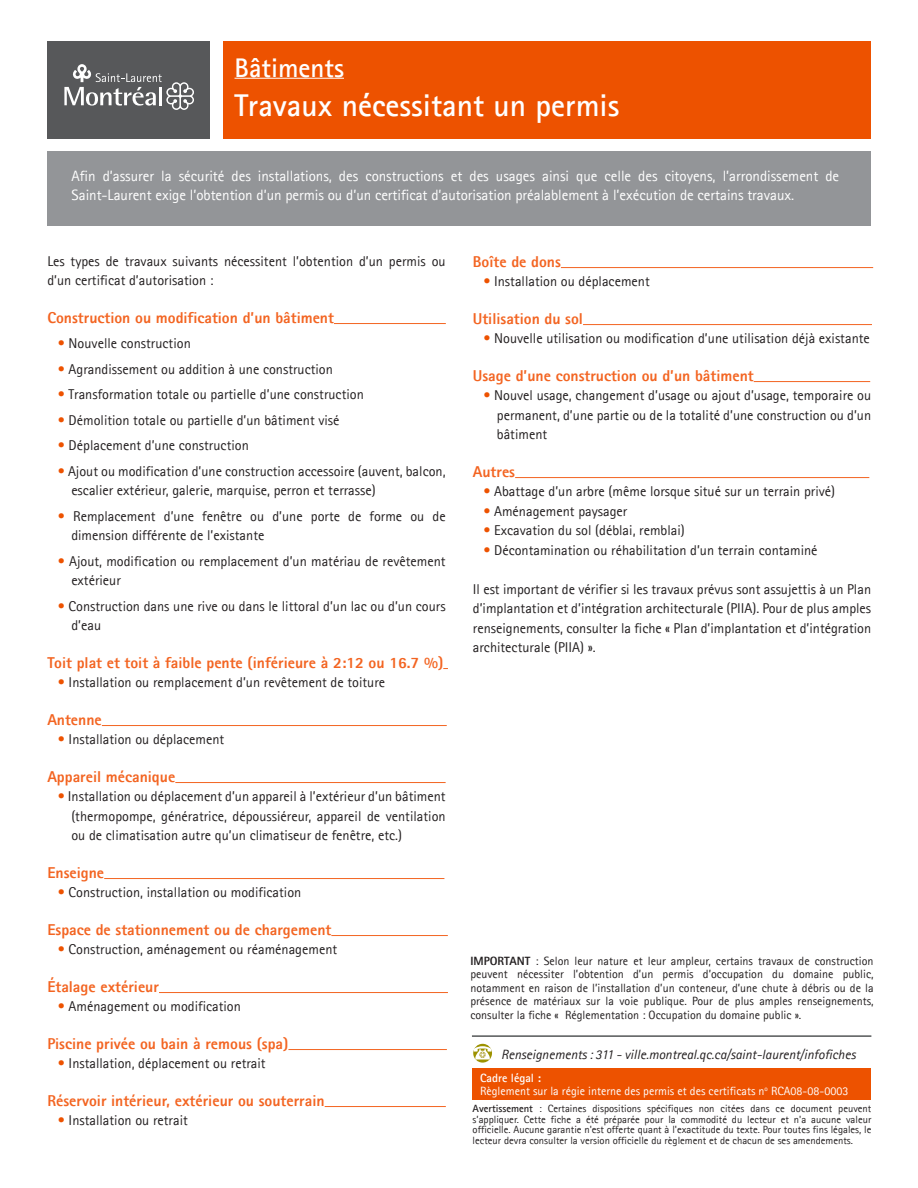
<style>
.page{position:relative;width:918px;height:1188px;background:#fff}
.page>*{position:absolute;margin:0;border:0;box-sizing:border-box;transform-origin:0 0}
.t1{font:700 31.5px "Agfa Rotis Sans Serif";color:#fff}
.t2{font:700 27px "Agfa Rotis Sans Serif";color:#fff}
.t3{font:800 15.75px "Agfa Rotis Sans Serif";color:#f36421}
.t4{font:15px/19.5px "Agfa Rotis Sans Serif";letter-spacing:-.005em;color:#fff}
.t5{font:14.25px/19.5px "Agfa Rotis Sans Serif";color:#231f20}
.t6{font:italic 13.5px "Agfa Rotis Sans Serif";color:#231f20}
.t7{font:12px/13.5px "Agfa Rotis Sans Serif";color:#231f20;text-align:justify}
.t8{font:12px/13.5px "Agfa Rotis Sans Serif";color:#fff}
.t9{font:10.5px/10.5px "Agfa Rotis Sans Serif";color:#231f20;text-align:justify}
.s1{color:#ed5200}
.s2{font-weight:800}
.s3{font-weight:700}
</style>
<div class="page">
<div style="left:223px;top:41px;width:648px;height:97px;background:#ed5200"></div>
<div style="left:47px;top:151px;width:824px;height:75px;background:#939598"></div>
<hr style="left:334px;top:323px;width:112px;height:1px;background:#f36421">
<hr style="left:102px;top:725px;width:345px;height:1px;background:#f36421">
<hr style="left:175px;top:782px;width:271px;height:1px;background:#f36421">
<hr style="left:104px;top:878px;width:340px;height:1px;background:#f36421">
<hr style="left:331px;top:935px;width:117px;height:1px;background:#f36421">
<hr style="left:159px;top:992px;width:289px;height:1px;background:#f36421">
<hr style="left:288px;top:1049px;width:159px;height:1px;background:#f36421">
<hr style="left:325px;top:1106px;width:121px;height:1px;background:#f36421">
<div style="left:47px;top:41px;width:163px;height:97px;background:#57585a"></div>
<svg style="left:64px;top:64px;width:130px;height:46px"></svg>
<hr style="left:235px;top:78px;width:109px;height:1px;background:#fff">
<div style="left:473px;top:1068px;width:398px;height:31px;background:#ed5200"></div>
<hr style="left:472px;top:1035px;width:399px;height:2px;background:#545758">
<hr style="left:561px;top:267px;width:312px;height:1px;background:#f36421">
<hr style="left:583px;top:324px;width:289px;height:1px;background:#f36421">
<hr style="left:754px;top:381px;width:116px;height:1px;background:#f36421">
<hr style="left:515px;top:477px;width:354px;height:1px;background:#f36421">
<svg style="left:473px;top:1044px;width:19px;height:19px"></svg>
<svg style="left:474px;top:1046px;width:18px;height:14px"></svg>
<h2 class="t2" style="left:235px;top:50px;width:111px">Bâtiments</h2>
<h1 class="t1" style="left:235px;top:85px;width:386px">Travaux nécessitant un permis</h1>
<p class="t4" style="left:72px;top:166px;width:769px">Afin d’assurer la sécurité des installations, des constructions et des usages ainsi que celle des citoyens, l’arrondissement de<br>Saint-Laurent exige l’obtention d’un permis ou d’un certificat d’autorisation préalablement à l’exécution de certains travaux.</p>
<p class="t5" style="left:47px;top:251px;width:400px">Les types de travaux suivants nécessitent l’obtention d’un permis ou d’un certificat d’autorisation :</p>
<p class="t3" style="left:47px;top:307px;width:288px">Construction ou modification d’un bâtiment</p>
<p class="t5" style="left:58px;top:333px;width:134px"><span class="s1">•</span> Nouvelle construction</p>
<p class="t5" style="left:58px;top:359px;width:277px"><span class="s1">•</span> Agrandissement ou addition à une construction</p>
<p class="t5" style="left:58px;top:384px;width:308px"><span class="s1">•</span> Transformation totale ou partielle d’une construction</p>
<p class="t5" style="left:58px;top:410px;width:283px"><span class="s1">•</span> Démolition totale ou partielle d’un bâtiment visé</p>
<p class="t5" style="left:58px;top:435px;width:192px"><span class="s1">•</span> Déplacement d’une construction</p>
<p class="t5" style="left:71px;top:461px;width:376px;text-indent:-13px"><span class="s1">•</span> Ajout ou modification d’une construction accessoire (auvent, balcon, escalier extérieur, galerie, marquise, perron et terrasse)</p>
<p class="t5" style="left:71px;top:506px;width:376px;text-indent:-13px"><span class="s1">•</span> Remplacement d’une fenêtre ou d’une porte de forme ou de dimension différente de l’existante</p>
<p class="t5" style="left:71px;top:551px;width:376px;text-indent:-13px"><span class="s1">•</span> Ajout, modification ou remplacement d’un matériau de revêtement extérieur</p>
<p class="t5" style="left:71px;top:596px;width:376px;text-indent:-13px"><span class="s1">•</span> Construction dans une rive ou dans le littoral d’un lac ou d’un cours d’eau</p>
<p class="t3" style="left:47px;top:652px;width:397px">Toit plat et toit à faible pente (inférieure à 2:12 ou 16.7 %)</p>
<p class="t5" style="left:58px;top:672px;width:329px"><span class="s1">•</span> Installation ou remplacement d’un revêtement de toiture</p>
<p class="t3" style="left:47px;top:709px;width:56px">Antenne</p>
<p class="t5" style="left:58px;top:729px;width:168px"><span class="s1">•</span> Installation ou déplacement</p>
<p class="t3" style="left:47px;top:766px;width:129px">Appareil mécanique</p>
<p class="t5" style="left:71px;top:786px;width:376px;text-align:justify;text-indent:-13px"><span class="s1">•</span> Installation ou déplacement d’un appareil à l’extérieur d’un bâtiment (thermopompe, génératrice, dépoussiéreur, appareil de ventilation ou de climatisation autre qu’un climatiseur de fenêtre, etc.)</p>
<p class="t3" style="left:47px;top:862px;width:58px">Enseigne</p>
<p class="t5" style="left:58px;top:882px;width:245px"><span class="s1">•</span> Construction, installation ou modification</p>
<p class="t3" style="left:47px;top:919px;width:286px">Espace de stationnement ou de chargement</p>
<p class="t5" style="left:58px;top:939px;width:281px"><span class="s1">•</span> Construction, aménagement ou réaménagement</p>
<p class="t3" style="left:47px;top:976px;width:113px">Étalage extérieur</p>
<p class="t5" style="left:58px;top:996px;width:185px"><span class="s1">•</span> Aménagement ou modification</p>
<p class="t3" style="left:47px;top:1033px;width:243px">Piscine privée ou bain à remous (spa)</p>
<p class="t5" style="left:58px;top:1053px;width:209px"><span class="s1">•</span> Installation, déplacement ou retrait</p>
<p class="t3" style="left:47px;top:1090px;width:279px">Réservoir intérieur, extérieur ou souterrain</p>
<p class="t5" style="left:58px;top:1110px;width:132px"><span class="s1">•</span> Installation ou retrait</p>
<p class="t3" style="left:473px;top:251px;width:90px">Boîte de dons</p>
<p class="t5" style="left:483px;top:271px;width:168px"><span class="s1">•</span> Installation ou déplacement</p>
<p class="t3" style="left:473px;top:308px;width:112px">Utilisation du sol</p>
<p class="t5" style="left:483px;top:328px;width:388px"><span class="s1">•</span> Nouvelle utilisation ou modification d’une utilisation déjà existante</p>
<p class="t3" style="left:473px;top:365px;width:282px">Usage d’une construction ou d’un bâtiment</p>
<p class="t5" style="left:497px;top:385px;width:376px;text-align:justify;text-indent:-13px"><span class="s1">•</span> Nouvel usage, changement d’usage ou ajout d’usage, temporaire ou permanent, d’une partie ou de la totalité d’une construction ou d’un bâtiment</p>
<p class="t3" style="left:473px;top:461px;width:44px">Autres</p>
<p class="t5" style="left:483px;top:481px;width:353px"><span class="s1">•</span> Abattage d’un arbre (même lorsque situé sur un terrain privé)</p>
<p class="t5" style="left:483px;top:501px;width:146px"><span class="s1">•</span> Aménagement paysager</p>
<p class="t5" style="left:483px;top:520px;width:203px"><span class="s1">•</span> Excavation du sol (déblai, remblai)</p>
<p class="t5" style="left:483px;top:540px;width:336px"><span class="s1">•</span> Décontamination ou réhabilitation d’un terrain contaminé</p>
<p class="t5" style="left:473px;top:579px;width:400px;text-align:justify">Il est important de vérifier si les travaux prévus sont assujettis à un Plan d’implantation et d’intégration architecturale (PIIA). Pour de plus amples renseignements, consulter la fiche « Plan d’implantation et d’intégration architecturale (PIIA) ».</p>
<p class="t7" style="left:470px;top:954px;width:405px"><span class="s2">IMPORTANT</span> : Selon leur nature et leur ampleur, certains travaux de construction peuvent nécessiter l’obtention d’un permis d’occupation du domaine public, notamment en raison de l’installation d’un conteneur, d’une chute à débris ou de la présence de matériaux sur la voie publique. Pour de plus amples renseignements, consulter la fiche « Réglementation : Occupation du domaine public ».</p>
<p class="t6" style="left:501px;top:1046px;width:356px">Renseignements : 311 - ville.montreal.qc.ca/saint-laurent/infofiches</p>
<p class="t8" style="left:480px;top:1071px;width:370px"><span class="s3">Cadre légal :<br></span>Règlement sur la régie interne des permis et des certificats n<sup>o</sup> RCA08-08-0003</p>
<p class="t9" style="left:473px;top:1103px;width:400px"><span class="s3">Avertissement</span> : Certaines dispositions spécifiques non citées dans ce document peuvent s’appliquer. Cette fiche a été préparée pour la commodité du lecteur et n'a aucune valeur officielle. Aucune garantie n'est offerte quant à l'exactitude du texte. Pour toutes fins légales, le lecteur devra consulter la version officielle du règlement et de chacun de ses amendements.</p>
</div>
